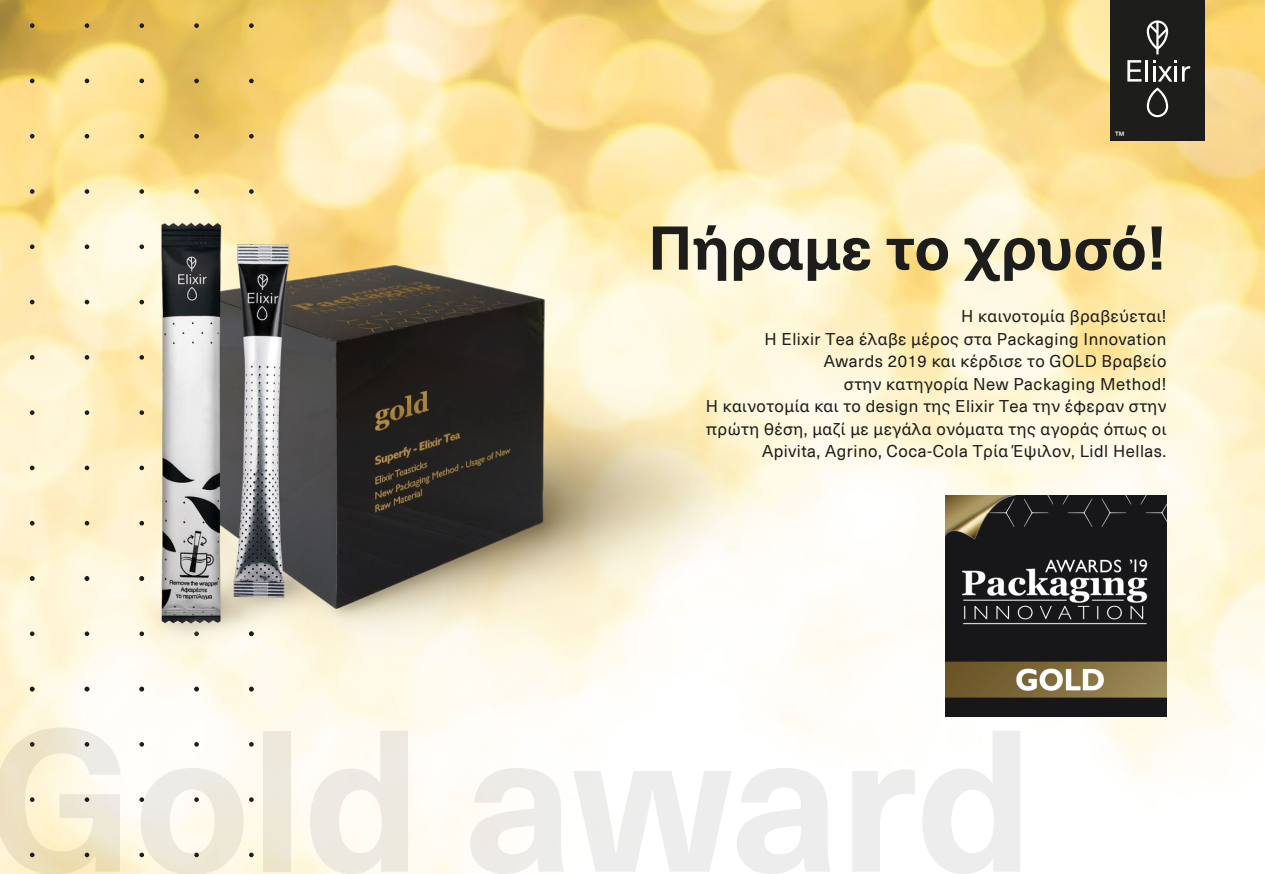
<style>
.page{position:relative;width:1265px;height:874px;background:#fff}
.page>*{position:absolute;margin:0;border:0;box-sizing:border-box;transform-origin:0 0}
.t1{font:700 60.6px "Neue Haas Unica W1 G";color:#1d1d1b}
.t2{font:16.65px/22.5px "Neue Haas Unica W1 G";letter-spacing:.03em;color:#1d1d1b;text-align:right}
.t3{font:11.7px "Neue Haas Unica W1 G";color:#fff}
</style>
<div class="page">
<img style="left:1px;top:1px;width:1263px;height:871px">
<div style="left:1110px;top:0;width:94px;height:141px;background:#1d1d1b"></div>
<svg style="left:1127px;top:60px;width:63px;height:57px"></svg>
<svg style="left:1146px;top:20px;width:22px;height:34px"></svg>
<svg style="left:249px;top:79px;width:5px;height:4px"></svg>
<svg style="left:194px;top:79px;width:5px;height:4px"></svg>
<svg style="left:139px;top:79px;width:5px;height:4px"></svg>
<svg style="left:85px;top:79px;width:4px;height:4px"></svg>
<svg style="left:30px;top:79px;width:4px;height:4px"></svg>
<svg style="left:249px;top:134px;width:5px;height:4px"></svg>
<svg style="left:194px;top:134px;width:5px;height:4px"></svg>
<svg style="left:139px;top:134px;width:5px;height:4px"></svg>
<svg style="left:85px;top:134px;width:4px;height:4px"></svg>
<svg style="left:30px;top:134px;width:4px;height:4px"></svg>
<svg style="left:249px;top:23px;width:5px;height:5px"></svg>
<svg style="left:194px;top:23px;width:5px;height:5px"></svg>
<svg style="left:139px;top:23px;width:5px;height:5px"></svg>
<svg style="left:85px;top:23px;width:4px;height:5px"></svg>
<svg style="left:30px;top:23px;width:4px;height:5px"></svg>
<svg style="left:249px;top:797px;width:5px;height:4px"></svg>
<svg style="left:194px;top:797px;width:5px;height:4px"></svg>
<svg style="left:139px;top:797px;width:5px;height:4px"></svg>
<svg style="left:85px;top:797px;width:4px;height:4px"></svg>
<svg style="left:30px;top:797px;width:4px;height:4px"></svg>
<svg style="left:249px;top:852px;width:5px;height:4px"></svg>
<svg style="left:194px;top:852px;width:5px;height:4px"></svg>
<svg style="left:139px;top:852px;width:5px;height:4px"></svg>
<svg style="left:85px;top:852px;width:4px;height:4px"></svg>
<svg style="left:30px;top:852px;width:4px;height:4px"></svg>
<svg style="left:249px;top:741px;width:5px;height:5px"></svg>
<svg style="left:194px;top:741px;width:5px;height:5px"></svg>
<svg style="left:139px;top:741px;width:5px;height:5px"></svg>
<svg style="left:85px;top:741px;width:4px;height:5px"></svg>
<svg style="left:30px;top:741px;width:4px;height:5px"></svg>
<img style="left:0;top:147px;width:788px;height:553px">
<img style="left:945px;top:495px;width:221px;height:221px">
<p class="t3" style="left:1115px;top:127px;width:11px">™</p>
<h1 class="t1" style="left:648px;top:202px;width:520px">Πήραμε το χρυσό!</h1>
<p class="t2" style="left:705px;top:304px;width:462px">Η καινοτομία βραβεύεται!<br>Η Elixir Tea έλαβε μέρος στα Packaging Innovation Awards 2019 και κέρδισε το GOLD Βραβείο<br>στην κατηγορία New Packaging Method!<br>Η καινοτομία και το design της Elixir Tea την έφεραν στην πρώτη θέση, μαζί με μεγάλα ονόματα της αγοράς όπως οι Apivita, Agrino, Coca-Cola Τρία Έψιλον, Lidl Hellas.</p>
</div>
